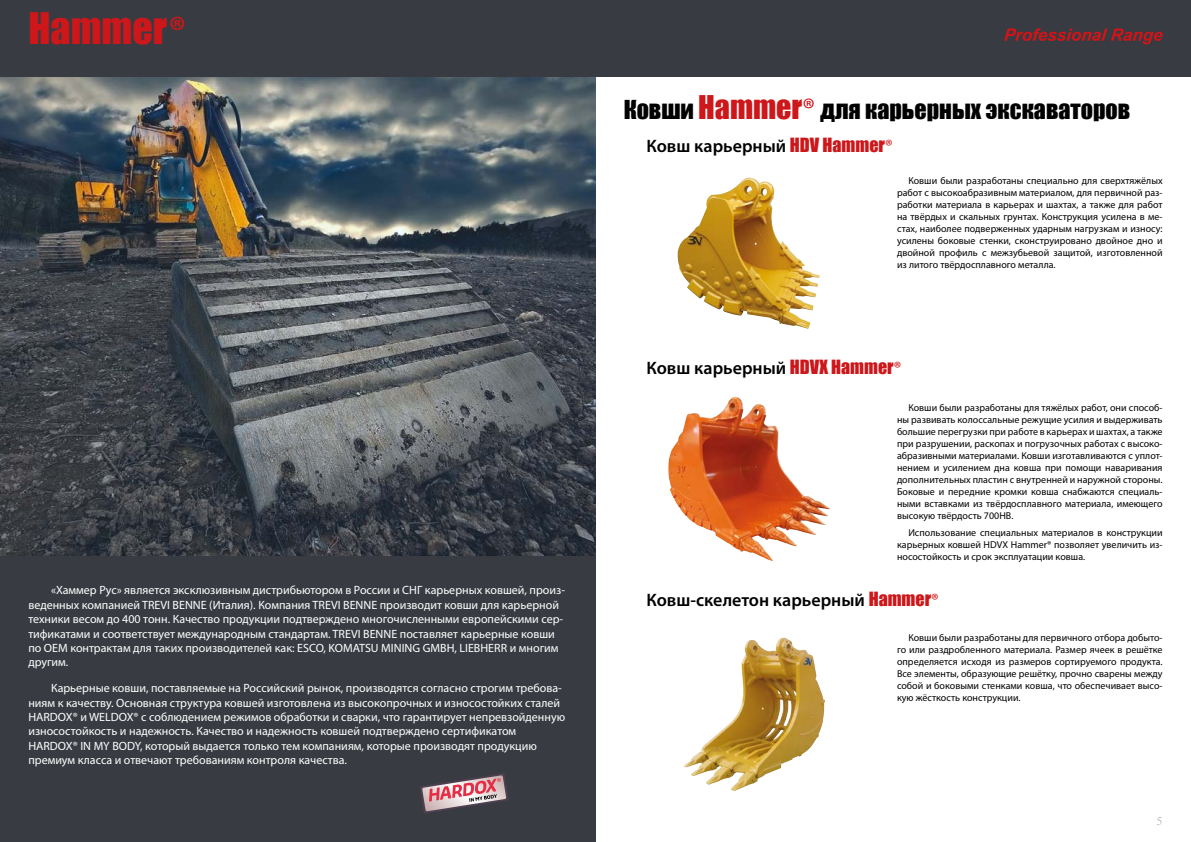
<style>
.page{position:relative;width:1191px;height:842px;background:#fff}
.page>*{position:absolute;margin:0;border:0;box-sizing:border-box;transform-origin:0 0}
.t1{font:40px "Impact";color:#cd171a}
.t2{font:24px "Impact";color:#000}
.t3{font:600 18px "Myriad Pro";color:#000}
.t4{font:12px/14.4px "Myriad Pro";color:#fff}
.t5{font:12px "Times New Roman";color:#bcbcbc}
.t6{font:10px/12px "Myriad Pro";color:#000;text-align:justify}
.s1{font-family:"Myriad Pro";font-weight:600;font-style:italic}
.s2{font-size:30px;color:#cd171a}
.s3{font-family:"Myriad Pro";font-size:30px;color:#cd171a}
.s4{font-family:"Impact";font-weight:400;color:#cd171a}
.s5{font-weight:400;color:#cd171a}
</style>
<div class="page">
<div style="left:0;top:555px;width:595px;height:287px;background:#383c42"></div>
<img style="left:0;top:77px;width:595px;height:478px">
<div style="left:0;top:0;width:1191px;height:77px;background:#383c42"></div>
<svg style="left:1004px;top:28px;width:158px;height:16px"></svg>
<img style="left:677px;top:182px;width:139px;height:147px">
<img style="left:684px;top:638px;width:115px;height:153px">
<img style="left:668px;top:398px;width:105px;height:163px">
<svg style="left:420px;top:773px;width:88px;height:41px"></svg>
<h1 class="t1" style="left:28px;top:-3px;width:156px">Hammer<span class="s1">®</span></h1>
<p class="t4" style="left:28px;top:583px;width:538px;text-indent:23px">«Хаммер Рус» является эксклюзивным дистрибьютором в России и СНГ карьерных ковшей, произ&shy;веденных компанией TREVI BENNE (Италия). Компания TREVI BENNE производит ковши для карьерной техники весом до 400 тонн. Качество продукции подтверждено многочисленными европейскими сер&shy;тификатами и соответствует международным стандартам. TREVI BENNE поставляет карьерные ковши по OEM контрактам для таких производителей как: ESCO, KOMATSU MINING GMBH, LIEBHERR и многим другим.</p>
<p class="t4" style="left:28px;top:681px;width:538px;text-indent:23px">Карьерные ковши, поставляемые на Российский рынок, производятся согласно строгим требова&shy;ниям к качеству. Основная структура ковшей изготовлена из высокопрочных и износостойких сталей HARDOX® и WELDOX® с соблюдением режимов обработки и сварки, что гарантирует непревзойденную износостойкость и надежность. Качество и надежность ковшей подтверждено сертификатом HARDOX® IN MY BODY, который выдается только тем компаниям, которые производят продукцию премиум класса и отвечают требованиям контроля качества.</p>
<h2 class="t2" style="left:624px;top:91px;width:508px">Ковши <span class="s2">Hammer</span><span class="s3">®</span> для карьерных экскаваторов</h2>
<h3 class="t3" style="left:646px;top:135px;width:247px">Ковш карьерный <span class="s4">HDV Hammer</span><span class="s5">®</span></h3>
<p class="t6" style="left:897px;top:174px;width:267px;text-indent:11px">Ковши были разработаны специально для сверхтяжёлых работ с высокоабразивным материалом, для первичной раз&shy;работки материала в карьерах и шахтах, а также для работ на твёрдых и скальных грунтах. Конструкция усилена в ме&shy;стах, наиболее подверженных ударным нагрузкам и износу: усилены боковые стенки, сконструировано двойное дно и двойной профиль с межзубьевой защитой, изготовленной из литого твёрдосплавного металла.</p>
<h3 class="t3" style="left:646px;top:356px;width:256px">Ковш карьерный <span class="s4">HDVX Hammer</span><span class="s5">®</span></h3>
<p class="t6" style="left:897px;top:401px;width:267px;text-indent:11px">Ковши были разработаны для тяжёлых работ, они способ&shy;ны развивать колоссальные режущие усилия и выдерживать большие перегрузки при работе в карьерах и шахтах, а также при разрушении, раскопах и погрузочных работах с высоко&shy;абразивными материалами. Ковши изготавливаются с уплот&shy;нением и усилением дна ковша при помощи наваривания дополнительных пластин с внутренней и наружной стороны.<br>Боковые и передние кромки ковша снабжаются специаль&shy;ными вставками из твёрдосплавного материала, имеющего высокую твёрдость 700НВ.</p>
<p class="t6" style="left:897px;top:527px;width:267px;text-indent:11px">Использование специальных материалов в конструкции карьерных ковшей HDVX Hammer® позволяет увеличить из&shy;носостойкость и срок эксплуатации ковша.</p>
<h3 class="t3" style="left:646px;top:588px;width:294px">Ковш-скелетон карьерный <span class="s4">Hammer</span><span class="s5">®</span></h3>
<p class="t6" style="left:897px;top:632px;width:267px;text-indent:11px">Ковши были разработаны для первичного отбора добыто&shy;го или раздробленного материала. Размер ячеек в решётке определяется исходя из размеров сортируемого продукта.<br>Все элементы, образующие решётку, прочно сварены между собой и боковыми стенками ковша, что обеспечивает высо&shy;кую жёсткость конструкции.</p>
<p class="t5" style="left:1156px;top:813px;width:7px">5</p>
</div>
